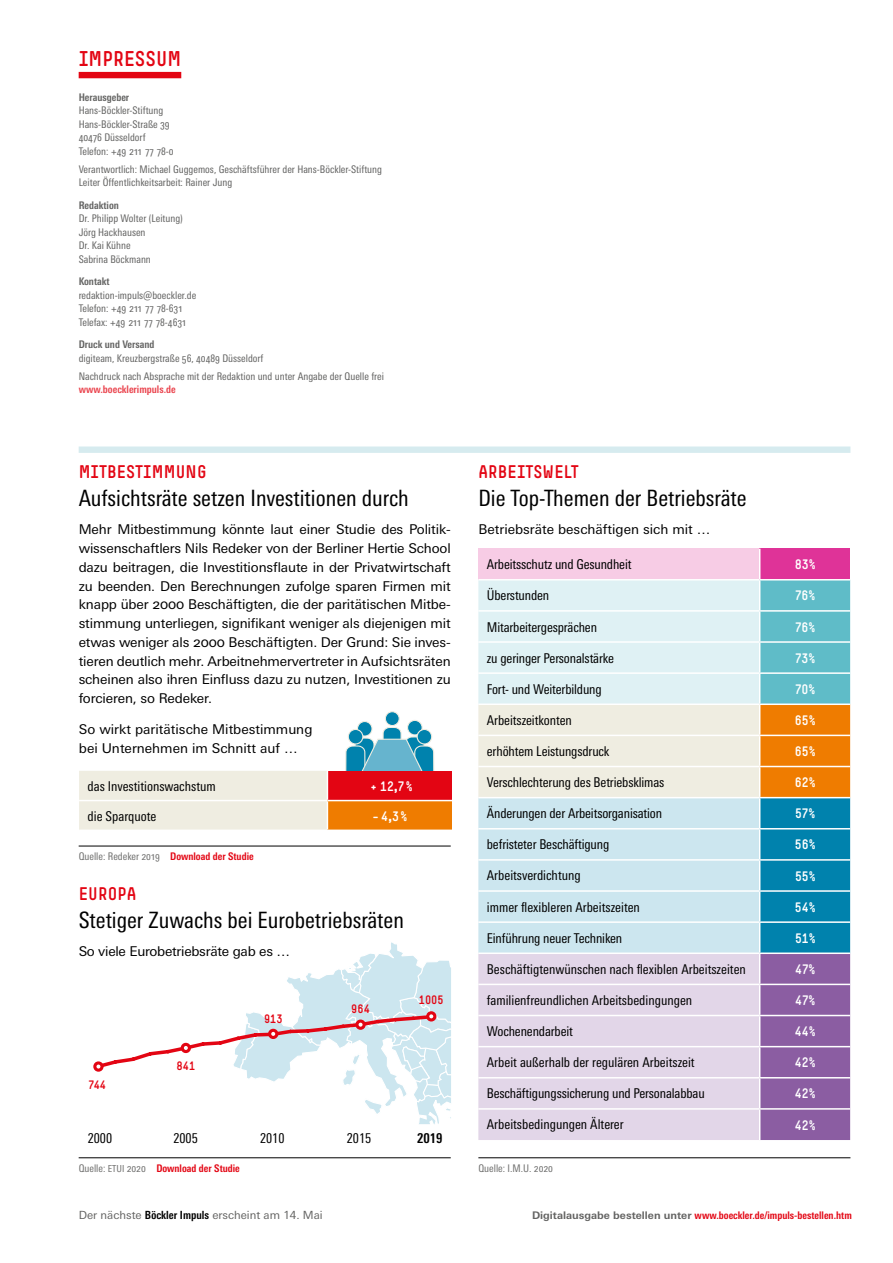
<style>
.page{position:relative;width:893px;height:1263px;background:#fff}
.page>*{position:absolute;margin:0;border:0;box-sizing:border-box;transform-origin:0 0}
.t1{font:condensed 22.5px "Univers Next Pro";color:#000}
.t2{font:21px "Simple HBS";color:#e30513}
.t3{font:18px "Simple HBS";letter-spacing:.01em;color:#e30513}
.t4{font:13.5px/18.8px "Univers Next Pro";color:#000;text-align:justify}
.t5{font:condensed 13.5px "Univers Next Pro";letter-spacing:-.01em;color:#000}
.t6{font:13.5px "Simple HBS";color:#fff}
.t7{font:13.5px "Univers Next Pro";letter-spacing:-.02em;color:#000}
.t8{font:700 condensed 13.5px "Univers Next Pro";color:#000}
.t9{font:12px "Simple HBS";color:#e30513}
.t10{font:11.25px "Univers Next Pro";color:#636362}
.t11{font:condensed 10.5px/13.5px "Univers Next Pro";color:#636362}
.t12{font:700 condensed 10.5px "Univers Next Pro";color:#e30513}
.t13{font:condensed 10.5px "Univers Next Pro";color:#6f6f6e}
.t14{font:700 condensed 10.5px "Univers Next Pro";color:#636362}
.t15{font:700 condensed 10.5px "Univers Next Pro";color:#ea444e}
.s1{font-weight:700;color:#e30513}
.s2{font-weight:400;color:#6f6f6e}
.s3{font-weight:400;font-size:9.6px;color:#6f6f6e}
.s4{font-weight:700;font-stretch:condensed;color:#000}
.s5{font-stretch:normal;color:#636362}
</style>
<div class="page">
<div style="left:79px;top:72px;width:102px;height:6px;background:#e30513"></div>
<div style="left:79px;top:446px;width:771px;height:7px;background:#d6ebef"></div>
<div style="left:385px;top:712px;width:14px;height:13px;background:#0082ad;border-radius:50%"></div>
<div style="left:385px;top:711px;width:15px;height:15px;border:1px solid #efede1;border-radius:50%"></div>
<svg style="left:357px;top:721px;width:15px;height:15px"></svg>
<div style="left:357px;top:721px;width:16px;height:16px;border:1px solid #efede1;border-radius:50%"></div>
<div style="left:408px;top:720px;width:14px;height:15px;background:#0082ad;border-radius:50%"></div>
<div style="left:407px;top:720px;width:16px;height:15px;border:1px solid #efede1;border-radius:50%"></div>
<svg style="left:345px;top:727px;width:90px;height:44px;background:#5daec8"></svg>
<div style="left:478px;top:549px;width:282px;height:31px;background:#f7cce5"></div>
<div style="left:760px;top:549px;width:90px;height:31px;background:#df3398"></div>
<hr style="left:478px;top:579px;width:282px;height:1px;background:#fff">
<hr style="left:760px;top:579px;width:90px;height:1px;background:#fff">
<hr style="left:759px;top:549px;width:1px;height:30px;background:#fff">
<svg style="left:478px;top:580px;width:372px;height:560px;background:#c5cfd8"></svg>
<hr style="left:759px;top:954px;width:1px;height:30px;background:#fff">
<hr style="left:759px;top:985px;width:1px;height:30px;background:#fff">
<hr style="left:759px;top:1016px;width:1px;height:30px;background:#fff">
<hr style="left:759px;top:1047px;width:1px;height:30px;background:#fff">
<hr style="left:759px;top:1078px;width:1px;height:30px;background:#fff">
<hr style="left:759px;top:1110px;width:1px;height:30px;background:#fff">
<div style="left:327px;top:771px;width:125px;height:29px;background:#e30513"></div>
<div style="left:327px;top:800px;width:125px;height:30px;background:#ef7c00"></div>
<hr style="left:327px;top:800px;width:125px;height:1px;background:#fff">
<hr style="left:327px;top:829px;width:125px;height:2px;background:#fff">
<div style="left:79px;top:771px;width:249px;height:59px;background:#efede1"></div>
<hr style="left:79px;top:846px;width:372px;height:1px;background:#000">
<hr style="left:79px;top:1157px;width:372px;height:1px;background:#000">
<hr style="left:478px;top:1157px;width:372px;height:1px;background:#000">
<svg style="left:94px;top:942px;width:357px;height:182px"></svg>
<div style="left:95px;top:1063px;width:7px;height:7px;background:#fff;border-radius:50%"></div>
<div style="left:93px;top:1061px;width:11px;height:11px;border:3px solid #e30513;border-radius:50%"></div>
<div style="left:182px;top:1044px;width:7px;height:7px;background:#fff;border-radius:50%"></div>
<div style="left:181px;top:1043px;width:10px;height:10px;border:3px solid #e30513;border-radius:50%"></div>
<div style="left:270px;top:1030px;width:7px;height:7px;background:#fff;border-radius:50%"></div>
<div style="left:268px;top:1029px;width:10px;height:10px;border:3px solid #e30513;border-radius:50%"></div>
<div style="left:357px;top:1021px;width:7px;height:7px;background:#fff;border-radius:50%"></div>
<div style="left:355px;top:1019px;width:11px;height:11px;border:3px solid #e30513;border-radius:50%"></div>
<div style="left:428px;top:1013px;width:7px;height:7px;background:#fff;border-radius:50%"></div>
<div style="left:426px;top:1011px;width:10px;height:10px;border:3px solid #e30513;border-radius:50%"></div>
<h2 class="t2" style="left:79px;top:46px;width:104px">IMPRESSUM</h2>
<p class="t14" style="left:79px;top:91px;width:52px">Herausgeber</p>
<p class="t11" style="left:79px;top:104px;width:97px">Hans-Böckler-Stiftung<br>Hans-Böckler-Straße 39<br>40476 Düsseldorf<br>Telefon: +49 211 77 78-0</p>
<p class="t11" style="left:79px;top:162px;width:305px">Verantwortlich: Michael Guggemos, Geschäftsführer der Hans-Böckler-Stiftung<br>Leiter Öffentlichkeitsarbeit: Rainer Jung</p>
<p class="t14" style="left:79px;top:199px;width:42px">Redaktion</p>
<p class="t11" style="left:79px;top:212px;width:106px">Dr. Philipp Wolter (Leitung)<br>Jörg Hackhausen<br>Dr. Kai Kühne<br>Sabrina Böckmann</p>
<p class="t14" style="left:79px;top:275px;width:32px">Kontakt</p>
<p class="t11" style="left:79px;top:288px;width:119px">redaktion-impuls@boeckler.de<br>Telefon: +49 211 77 78-631<br>Telefax: +49 211 77 78-4631</p>
<p class="t14" style="left:79px;top:338px;width:77px">Druck und Versand</p>
<p class="t11" style="left:79px;top:349px;width:307px;line-height:18px">digiteam, Kreuzbergstraße 56, 40489 Düsseldorf<br>Nachdruck nach Absprache mit der Redaktion und unter Angabe der Quelle frei</p>
<p class="t15" style="left:79px;top:383px;width:99px">www.boecklerimpuls.de</p>
<h3 class="t3" style="left:79px;top:462px;width:129px">MITBESTIMMUNG</h3>
<h1 class="t1" style="left:79px;top:485px;width:332px">Aufsichtsräte setzen Investitionen durch</h1>
<p class="t4" style="left:79px;top:520px;width:374px">Mehr Mitbestimmung könnte laut einer Studie des Politik&shy;wissenschaftlers Nils Redeker von der Berliner Hertie School dazu beitragen, die Investitionsflaute in der Privatwirtschaft zu beenden. Den Berechnungen zufolge sparen Firmen mit knapp über 2000 Beschäftigten, die der paritätischen Mitbe&shy;stimmung unterliegen, signifikant weniger als diejenigen mit etwas weniger als 2000 Beschäftigten. Der Grund: Sie inves&shy;tieren deutlich mehr. Arbeitnehmervertreter in Aufsichtsräten scheinen also ihren Einfluss dazu zu nutzen, Investitionen zu forcieren, so Redeker.</p>
<p class="t4" style="left:79px;top:720px;width:235px">So wirkt paritätische Mitbestimmung bei Unternehmen im Schnitt auf …</p>
<p class="t5" style="left:88px;top:778px;width:130px">das Investitionswachstum</p>
<p class="t6" style="left:367px;top:778px;width:47px">+12,7%</p>
<p class="t5" style="left:88px;top:808px;width:70px">die Sparquote</p>
<p class="t6" style="left:372px;top:808px;width:36px">– 4,3%</p>
<p class="t13" style="left:79px;top:850px;width:177px">Quelle: Redeker 2019 <span class="s1">Download der Studie</span></p>
<h3 class="t3" style="left:79px;top:883px;width:59px">EUROPA</h3>
<h1 class="t1" style="left:79px;top:907px;width:327px">Stetiger Zuwachs bei Eurobetriebsräten</h1>
<p class="t7" style="left:79px;top:944px;width:213px">So viele Eurobetriebsräte gab es …</p>
<p class="t9" style="left:88px;top:1077px;width:19px">744</p>
<p class="t9" style="left:177px;top:1059px;width:20px">841</p>
<p class="t9" style="left:264px;top:1012px;width:20px">913</p>
<p class="t9" style="left:351px;top:1002px;width:20px">964</p>
<p class="t9" style="left:419px;top:993px;width:26px">1005</p>
<p class="t5" style="left:88px;top:1130px;width:26px">2000</p>
<p class="t5" style="left:173px;top:1130px;width:26px">2005</p>
<p class="t5" style="left:260px;top:1130px;width:26px">2010</p>
<p class="t5" style="left:347px;top:1130px;width:26px">2015</p>
<p class="t8" style="left:417px;top:1130px;width:27px">2019</p>
<h3 class="t3" style="left:478px;top:462px;width:102px">ARBEITSWELT</h3>
<h1 class="t1" style="left:478px;top:485px;width:270px">Die Top-Themen der Betriebsräte</h1>
<p class="t4" style="left:478px;top:520px;width:233px">Betriebsräte beschäftigen sich mit …</p>
<p class="t5" style="left:487px;top:557px;width:146px">Arbeitsschutz und Gesundheit</p>
<p class="t6" style="left:795px;top:557px;width:23px">83%</p>
<p class="t5" style="left:487px;top:588px;width:64px">Überstunden</p>
<p class="t6" style="left:795px;top:588px;width:22px">76%</p>
<p class="t5" style="left:487px;top:619px;width:112px">Mitarbeitergesprächen</p>
<p class="t6" style="left:795px;top:619px;width:22px">76%</p>
<p class="t5" style="left:487px;top:650px;width:129px">zu geringer Personalstärke</p>
<p class="t6" style="left:795px;top:650px;width:22px">73%</p>
<p class="t5" style="left:487px;top:681px;width:116px">Fort- und Weiterbildung</p>
<p class="t6" style="left:795px;top:681px;width:22px">70%</p>
<p class="t5" style="left:487px;top:712px;width:87px">Arbeitszeitkonten</p>
<p class="t6" style="left:795px;top:713px;width:22px">65%</p>
<p class="t5" style="left:487px;top:743px;width:124px">erhöhtem Leistungsdruck</p>
<p class="t6" style="left:795px;top:744px;width:22px">65%</p>
<p class="t5" style="left:487px;top:774px;width:179px">Verschlechterung des Betriebsklimas</p>
<p class="t6" style="left:795px;top:775px;width:22px">62%</p>
<p class="t5" style="left:487px;top:806px;width:177px">Änderungen der Arbeitsorganisation</p>
<p class="t6" style="left:795px;top:806px;width:22px">57%</p>
<p class="t5" style="left:487px;top:837px;width:124px">befristeter Beschäftigung</p>
<p class="t6" style="left:795px;top:837px;width:22px">56%</p>
<p class="t5" style="left:487px;top:868px;width:95px">Arbeitsverdichtung</p>
<p class="t6" style="left:795px;top:868px;width:22px">55%</p>
<p class="t5" style="left:487px;top:899px;width:155px">immer flexibleren Arbeitszeiten</p>
<p class="t6" style="left:795px;top:899px;width:22px">54%</p>
<p class="t5" style="left:487px;top:930px;width:137px">Einführung neuer Techniken</p>
<p class="t6" style="left:795px;top:930px;width:22px">51%</p>
<p class="t5" style="left:487px;top:961px;width:261px">Beschäftigtenwünschen nach flexiblen Arbeitszeiten</p>
<p class="t6" style="left:795px;top:961px;width:22px">47%</p>
<p class="t5" style="left:487px;top:992px;width:207px">familienfreundlichen Arbeitsbedingungen</p>
<p class="t6" style="left:795px;top:993px;width:22px">47%</p>
<p class="t5" style="left:487px;top:1023px;width:88px">Wochenendarbeit</p>
<p class="t6" style="left:795px;top:1024px;width:22px">44%</p>
<p class="t5" style="left:487px;top:1054px;width:209px">Arbeit außerhalb der regulären Arbeitszeit</p>
<p class="t6" style="left:795px;top:1055px;width:22px">42%</p>
<p class="t5" style="left:487px;top:1086px;width:219px">Beschäftigungssicherung und Personalabbau</p>
<p class="t6" style="left:795px;top:1086px;width:22px">42%</p>
<p class="t5" style="left:487px;top:1117px;width:138px">Arbeitsbedingungen Älterer</p>
<p class="t6" style="left:795px;top:1117px;width:22px">42%</p>
<p class="t12" style="left:79px;top:1161px;width:163px"><span class="s2">Quelle:</span> <span class="s3">ETUI</span> <span class="s2">2020</span> Download der Studie</p>
<p class="t13" style="left:478px;top:1162px;width:76px">Quelle: I.M.U. 2020</p>
<p class="t10" style="left:79px;top:1208px;width:246px">Der nächste <span class="s4">Böckler Impuls</span> erscheint am 14. Mai</p>
<p class="t12" style="left:532px;top:1209px;width:321px"><span class="s5">Digitalausgabe bestellen unter</span> www.boeckler.de/impuls-bestellen.htm</p>
</div>
